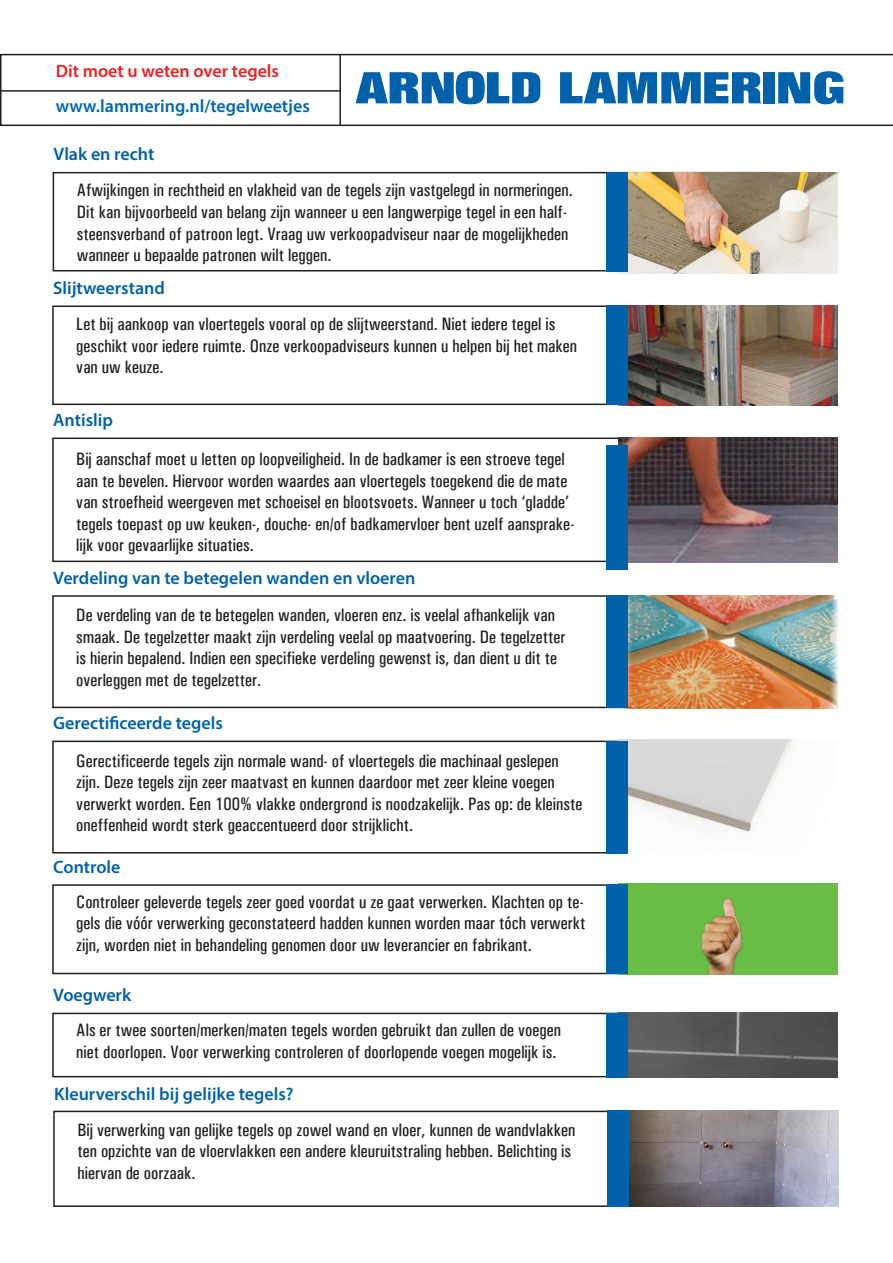
<style>
.page{position:relative;width:893px;height:1263px;background:#fff}
.page>*{position:absolute;margin:0;border:0;box-sizing:border-box;transform-origin:0 0}
.t1{font:18px/21.6px "Univers Condensed";color:#231f20}
.t2{font:600 18px "Myriad Pro";color:#0161ab}
.t3{font:600 18px "Myriad Pro";color:#0166b3}
.t4{font:600 18px "Myriad Pro";color:#ee2123}
</style>
<div class="page">
<svg style="left:0;top:54px;width:893px;height:72px"></svg>
<hr style="left:339px;top:55px;width:2px;height:70px;background:#231f20">
<hr style="left:0;top:90px;width:340px;height:2px;background:#231f20">
<div style="left:53px;top:172px;width:723px;height:99px;border:2px solid #231f20"></div>
<img style="left:619px;top:172px;width:219px;height:101px">
<div style="left:606px;top:172px;width:22px;height:99px;background:#0161ab"></div>
<div style="left:53px;top:1111px;width:724px;height:96px;border:2px solid #231f20"></div>
<img style="left:629px;top:1111px;width:209px;height:96px">
<div style="left:607px;top:1111px;width:22px;height:96px;background:#0161ab"></div>
<div style="left:52px;top:305px;width:723px;height:100px;border:2px solid #231f20"></div>
<img style="left:627px;top:306px;width:210px;height:99px">
<div style="left:606px;top:305px;width:21px;height:100px;background:#0161ab"></div>
<div style="left:52px;top:437px;width:723px;height:125px;border:2px solid #231f20"></div>
<img style="left:618px;top:438px;width:219px;height:124px">
<div style="left:606px;top:445px;width:21px;height:124px;background:#0161ab"></div>
<div style="left:52px;top:595px;width:723px;height:113px;border:2px solid #231f20"></div>
<img style="left:627px;top:595px;width:210px;height:113px">
<div style="left:606px;top:595px;width:21px;height:113px;background:#0161ab"></div>
<div style="left:52px;top:741px;width:723px;height:112px;border:2px solid #231f20"></div>
<img style="left:619px;top:739px;width:175px;height:115px">
<div style="left:606px;top:741px;width:21px;height:112px;background:#0161ab"></div>
<div style="left:52px;top:884px;width:723px;height:90px;border:2px solid #231f20"></div>
<img style="left:618px;top:884px;width:219px;height:91px">
<div style="left:606px;top:884px;width:21px;height:90px;background:#0161ab"></div>
<div style="left:52px;top:1013px;width:723px;height:64px;border:2px solid #231f20"></div>
<img style="left:618px;top:1012px;width:219px;height:66px">
<div style="left:606px;top:1013px;width:21px;height:64px;background:#0161ab"></div>
<svg style="left:356px;top:71px;width:184px;height:33px"></svg>
<svg style="left:560px;top:72px;width:202px;height:31px"></svg>
<div style="left:763px;top:72px;width:12px;height:31px;background:#0161ab"></div>
<svg style="left:778px;top:71px;width:65px;height:33px"></svg>
<p class="t4" style="left:56px;top:60px;width:225px">Dit moet u weten over tegels</p>
<p class="t3" style="left:56px;top:95px;width:256px">www.lammering.nl/tegelweetjes</p>
<p class="t2" style="left:54px;top:143px;width:102px">Vlak en recht</p>
<p class="t1" style="left:77px;top:179px;width:497px">Afwijkingen in rechtheid en vlakheid van de tegels zijn vastgelegd in normeringen.<br>Dit kan bijvoorbeeld van belang zijn wanneer u een langwerpige tegel in een half&shy;steensverband of patroon legt. Vraag uw verkoopadviseur naar de mogelijkheden wanneer u bepaalde patronen wilt leggen.</p>
<p class="t2" style="left:53px;top:276px;width:113px">Slijtweerstand</p>
<p class="t1" style="left:76px;top:313px;width:502px">Let bij aankoop van vloertegels vooral op de slijtweerstand. Niet iedere tegel is geschikt voor iedere ruimte. Onze verkoopadviseurs kunnen u helpen bij het maken van uw keuze.</p>
<p class="t2" style="left:53px;top:408px;width:61px">Antislip</p>
<p class="t1" style="left:76px;top:448px;width:500px">Bij aanschaf moet u letten op loopveiligheid. In de badkamer is een stroeve tegel aan te bevelen. Hiervoor worden waardes aan vloertegels toegekend die de mate van stroefheid weergeven met schoeisel en blootsvoets. Wanneer u toch ‘gladde’ tegels toepast op uw keuken-, douche- en/of badkamervloer bent uzelf aansprake&shy;lijk voor gevaarlijke situaties.</p>
<p class="t2" style="left:53px;top:566px;width:364px">Verdeling van te betegelen wanden en vloeren</p>
<p class="t1" style="left:76px;top:604px;width:491px">De verdeling van de te betegelen wanden, vloeren enz. is veelal afhankelijk van smaak. De tegelzetter maakt zijn verdeling veelal op maatvoering. De tegelzetter is hierin bepalend. Indien een specifieke verdeling gewenst is, dan dient u dit te overleggen met de tegelzetter.</p>
<p class="t2" style="left:53px;top:712px;width:171px">Gerectificeerde tegels</p>
<p class="t1" style="left:76px;top:750px;width:508px">Gerectificeerde tegels zijn normale wand- of vloertegels die machinaal geslepen zijn. Deze tegels zijn zeer maatvast en kunnen daardoor met zeer kleine voegen verwerkt worden. Een 100% vlakke ondergrond is noodzakelijk. Pas op: de kleinste oneffenheid wordt sterk geaccentueerd door strijklicht.</p>
<p class="t2" style="left:53px;top:855px;width:69px">Controle</p>
<p class="t1" style="left:76px;top:891px;width:511px;text-align:justify">Controleer geleverde tegels zeer goed voordat u ze gaat verwerken. Klachten op te&shy;gels die vóór verwerking geconstateerd hadden kunnen worden maar tóch verwerkt zijn, worden niet in behandeling genomen door uw leverancier en fabrikant.</p>
<p class="t2" style="left:53px;top:984px;width:79px">Voegwerk</p>
<p class="t1" style="left:76px;top:1019px;width:486px">Als er twee soorten/merken/maten tegels worden gebruikt dan zullen de voegen niet doorlopen. Voor verwerking controleren of doorlopende voegen mogelijk is.</p>
<p class="t2" style="left:54px;top:1082px;width:241px">Kleurverschil bij gelijke tegels?</p>
<p class="t1" style="left:77px;top:1119px;width:500px">Bij verwerking van gelijke tegels op zowel wand en vloer, kunnen de wandvlakken ten opzichte van de vloervlakken een andere kleuruitstraling hebben. Belichting is hiervan de oorzaak.</p>
</div>
